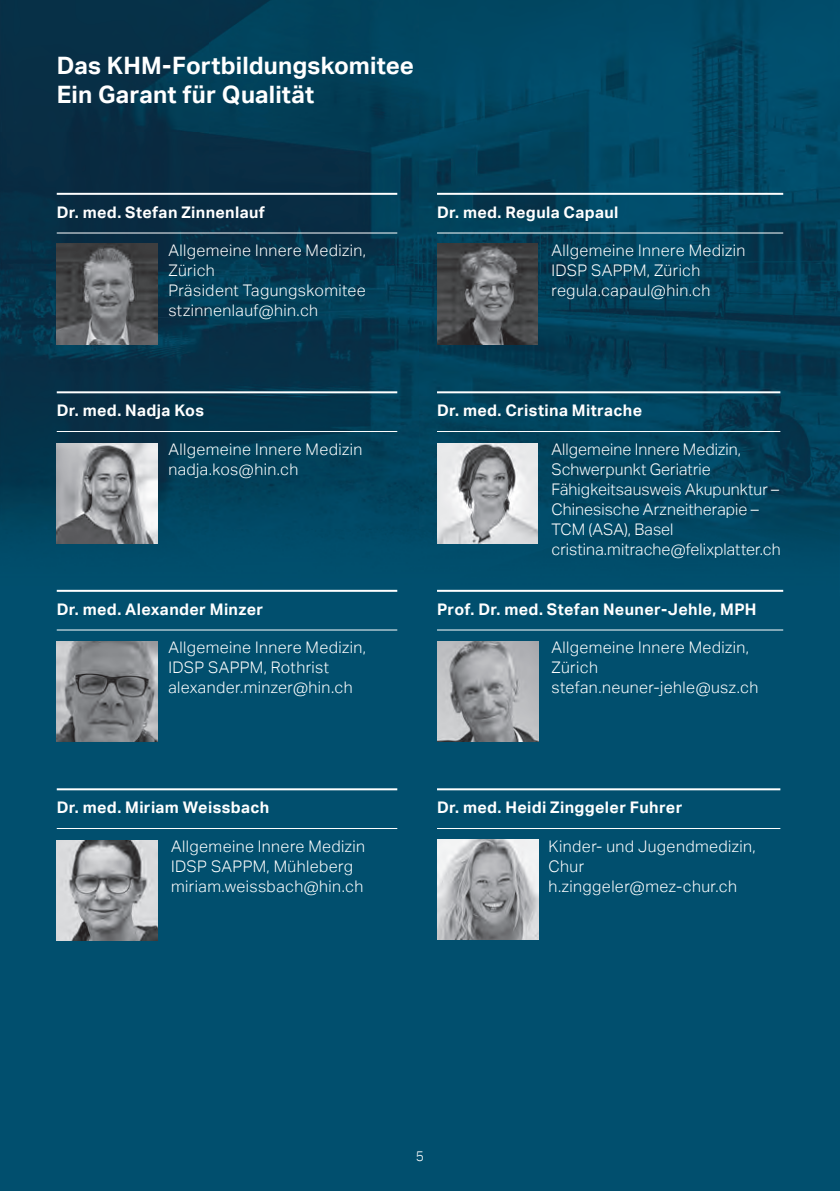
<style>
.page{position:relative;width:840px;height:1191px;background:#fff}
.page>*{position:absolute;margin:0;border:0;box-sizing:border-box;transform-origin:0 0}
.t1{font:700 24px/28.8px "Aktiv Grotesk";letter-spacing:.005em;color:#fff}
.t2{font:300 16px/20px "Aktiv Grotesk";letter-spacing:.025em;color:#fff}
.t3{font:700 16px "Aktiv Grotesk";letter-spacing:.02em;color:#fff}
.t4{font:300 16px/20px "Aktiv Grotesk";letter-spacing:.005em;color:#fff}
.t5{font:300 14px "Aktiv Grotesk";color:#fff}
</style>
<div class="page">
<div style="left:0;top:0;width:839px;height:1191px;background:#014f6e"></div>
<img style="left:0;top:0;width:839px;height:592px">
<img style="left:57px;top:641px;width:101px;height:101px">
<img style="left:437px;top:641px;width:101px;height:101px">
<img style="left:437px;top:839px;width:101px;height:100px">
<hr style="left:57px;top:232px;width:340px;height:1px;background:#fff">
<hr style="left:57px;top:629px;width:340px;height:1px;background:#fff">
<hr style="left:437px;top:232px;width:345px;height:1px;background:#fff">
<hr style="left:437px;top:629px;width:345px;height:1px;background:#fff">
<hr style="left:57px;top:193px;width:340px;height:2px;background:#fff">
<hr style="left:57px;top:590px;width:340px;height:2px;background:#fff">
<hr style="left:437px;top:193px;width:345px;height:2px;background:#fff">
<hr style="left:437px;top:590px;width:345px;height:2px;background:#fff">
<img style="left:57px;top:443px;width:101px;height:100px">
<hr style="left:57px;top:431px;width:340px;height:1px;background:#fff">
<hr style="left:57px;top:828px;width:340px;height:1px;background:#fff">
<hr style="left:437px;top:431px;width:343px;height:1px;background:#fff">
<hr style="left:437px;top:828px;width:343px;height:1px;background:#fff">
<hr style="left:57px;top:391px;width:340px;height:2px;background:#fff">
<hr style="left:57px;top:788px;width:340px;height:2px;background:#fff">
<hr style="left:437px;top:391px;width:343px;height:2px;background:#fff">
<hr style="left:437px;top:788px;width:343px;height:2px;background:#fff">
<img style="left:57px;top:244px;width:100px;height:100px">
<img style="left:437px;top:244px;width:100px;height:100px">
<img style="left:437px;top:443px;width:100px;height:100px">
<img style="left:57px;top:840px;width:100px;height:100px">
<h1 class="t1" style="left:57px;top:51px;width:358px">Das KHM-Fortbildungskomitee<br>Ein Garant für Qualität</h1>
<p class="t3" style="left:57px;top:203px;width:210px">Dr. med. Stefan Zinnenlauf</p>
<p class="t3" style="left:437px;top:203px;width:183px">Dr. med. Regula Capaul</p>
<p class="t2" style="left:168px;top:240px;width:199px">Allgemeine Innere Medizin,<br>Zürich<br>Präsident Tagungskomitee stzinnenlauf@hin.ch</p>
<p class="t2" style="left:551px;top:240px;width:195px">Allgemeine Innere Medizin<br>IDSP SAPPM, Zürich regula.capaul@hin.ch</p>
<p class="t3" style="left:57px;top:401px;width:149px">Dr. med. Nadja Kos</p>
<p class="t3" style="left:437px;top:401px;width:206px">Dr. med. Cristina Mitrache</p>
<p class="t2" style="left:168px;top:439px;width:195px">Allgemeine Innere Medizin nadja.kos@hin.ch</p>
<p class="t4" style="left:551px;top:439px;width:231px">Allgemeine Innere Medizin,<br>Schwerpunkt Geriatrie<br>Fähigkeitsausweis Akupunktur –<br>Chinesische Arzneitherapie –<br>TCM (ASA), Basel cristina.mitrache@felixplatter.ch</p>
<p class="t3" style="left:57px;top:600px;width:208px">Dr. med. Alexander Minzer</p>
<p class="t3" style="left:437px;top:600px;width:321px">Prof. Dr. med. Stefan Neuner-Jehle, MPH</p>
<p class="t2" style="left:168px;top:637px;width:199px">Allgemeine Innere Medizin,<br>IDSP SAPPM, Rothrist alexander.minzer@hin.ch</p>
<p class="t2" style="left:551px;top:637px;width:208px">Allgemeine Innere Medizin,<br>Zürich stefan.neuner-jehle@usz.ch</p>
<p class="t3" style="left:57px;top:798px;width:214px">Dr. med. Miriam Weissbach</p>
<p class="t2" style="left:171px;top:836px;width:195px">Allgemeine Innere Medizin<br>IDSP SAPPM, Mühleberg miriam.weissbach@hin.ch</p>
<p class="t3" style="left:437px;top:798px;width:247px">Dr. med. Heidi Zinggeler Fuhrer</p>
<p class="t2" style="left:548px;top:836px;width:208px">Kinder- und Jugendmedizin,<br>Chur h.zinggeler@mez-chur.ch</p>
<p class="t5" style="left:415px;top:1148px;width:10px">5</p>
</div>
